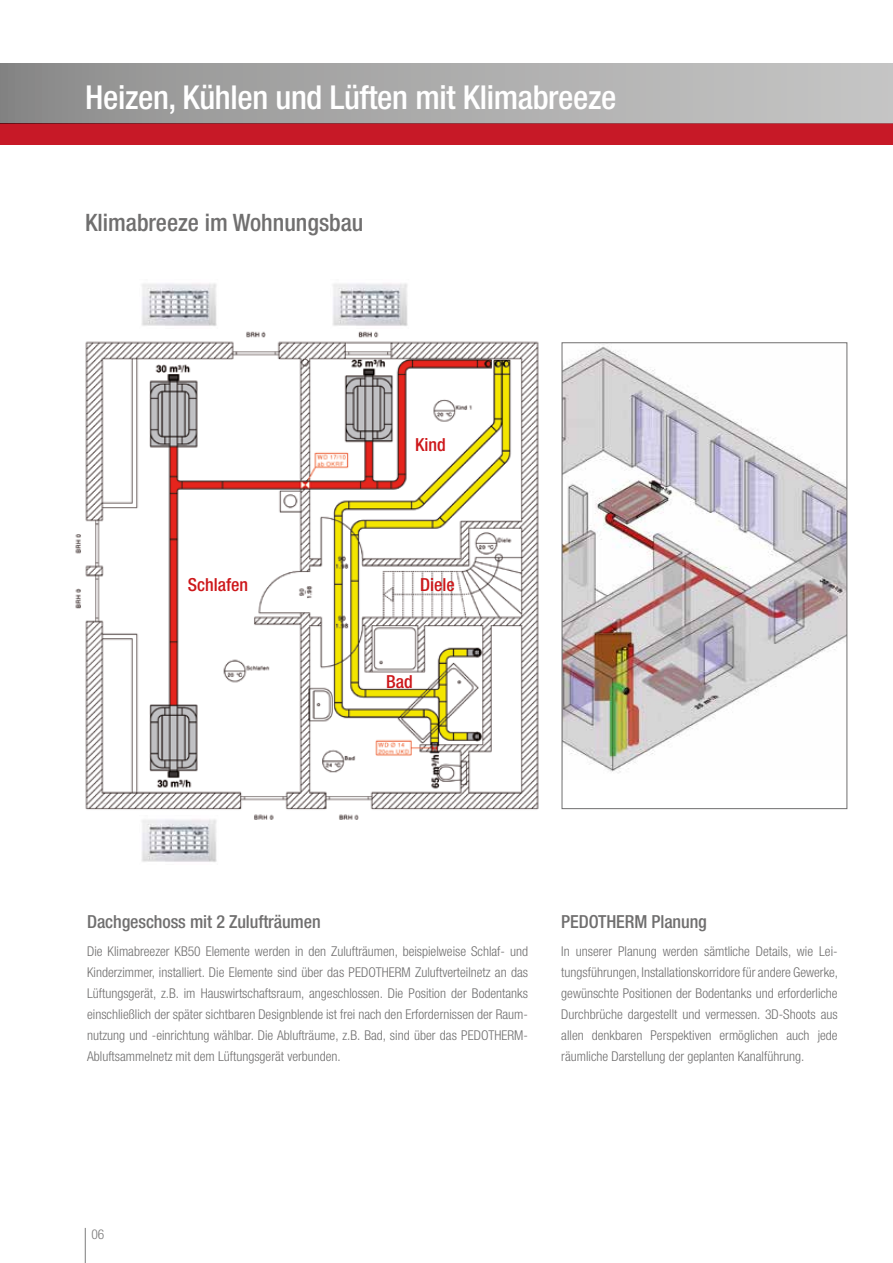
<style>
.page{position:relative;width:893px;height:1263px;background:#fff}
.page>*{position:absolute;margin:0;border:0;box-sizing:border-box;transform-origin:0 0}
.t1{font:500 condensed 33px "Helvetica Neue";letter-spacing:-.01em;color:#fff}
.t2{font:500 condensed 24px "Helvetica Neue";color:#706f6f}
.t3{font:500 condensed 18px "Helvetica Neue";letter-spacing:-.005em;color:#706f6f}
.t4{font:500 condensed 18px "Helvetica Neue";color:#cd171a}
.t5{font:300 condensed 13.5px/21px "Helvetica Neue";color:#706f6f;text-align:justify}
.t6{font:300 condensed 13.5px "Helvetica Neue";color:#7c7b7b}
</style>
<div class="page">
<div style="left:0;top:123px;width:893px;height:22px;background:#c71927"></div>
<div style="left:0;top:64px;width:893px;height:59px;background:linear-gradient(to right,#8d8d8d,#c8c8c7)"></div>
<hr style="left:85px;top:1228px;width:1px;height:35px;background:#7c7b7b">
<img style="left:75px;top:331px;width:464px;height:489px">
<img style="left:564px;top:346px;width:281px;height:427px">
<div style="left:562px;top:343px;width:285px;height:466px;border:1px solid #706f6f"></div>
<img style="left:141px;top:283px;width:76px;height:43px">
<img style="left:332px;top:283px;width:76px;height:43px">
<img style="left:140px;top:816px;width:79px;height:46px">
<h1 class="t1" style="left:85px;top:77px;width:533px">Heizen, Kühlen und Lüften mit Klimabreeze</h1>
<h2 class="t2" style="left:85px;top:209px;width:280px">Klimabreeze im Wohnungsbau</h2>
<h3 class="t4" style="left:188px;top:573px;width:62px">Schlafen</h3>
<h3 class="t4" style="left:415px;top:434px;width:32px">Kind</h3>
<h3 class="t4" style="left:420px;top:573px;width:36px">Diele</h3>
<h3 class="t4" style="left:386px;top:671px;width:28px">Bad</h3>
<h3 class="t3" style="left:87px;top:911px;width:235px">Dachgeschoss mit 2 Zulufträumen</h3>
<p class="t5" style="left:87px;top:940px;width:442px">Die Klimabreezer KB50 Elemente werden in den Zulufträumen, beispielweise Schlaf- und Kinderzimmer, installiert. Die Elemente sind über das PEDOTHERM Zuluftverteilnetz an das Lüftungsgerät, z.B. im Hauswirtschaftsraum, angeschlossen. Die Position der Bodentanks einschließlich der später sichtbaren Designblende ist frei nach den Erfordernissen der Raum&shy;nutzung und -einrichtung wählbar. Die Ablufträume, z.B. Bad, sind über das PEDOTHERM-Abluftsammelnetz mit dem Lüftungsgerät verbunden.</p>
<h3 class="t3" style="left:561px;top:911px;width:147px">PEDOTHERM Planung</h3>
<p class="t5" style="left:561px;top:940px;width:278px">In unserer Planung werden sämtliche Details, wie Lei&shy;tungsführungen, Installationskorridore für andere Gewerke, gewünschte Positionen der Bodentanks und erforderliche Durchbrüche dargestellt und vermessen. 3D-Shoots aus allen denkbaren Perspektiven ermöglichen auch jede räumliche Darstellung der geplanten Kanalführung.</p>
<p class="t6" style="left:91px;top:1226px;width:14px">06</p>
</div>
